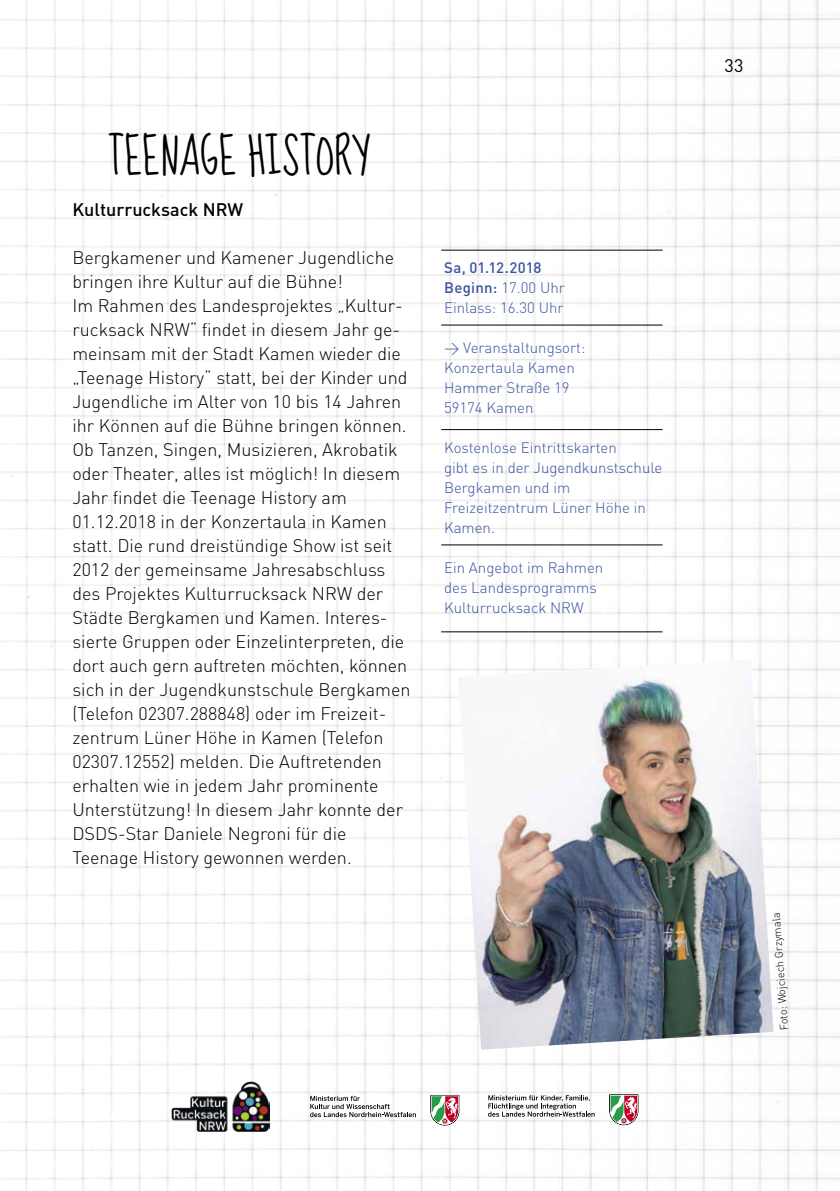
<style>
.page{position:relative;width:840px;height:1191px;background:#fff}
.page>*{position:absolute;margin:0;border:0;box-sizing:border-box;transform-origin:0 0}
.t1{font:40px "Sue Ellen Francisco";color:#000}
.t2{font:300 18px/24px "DIN";color:#000}
.t3{font:500 18px "DIN";color:#000}
.t4{font:18px "DIN";color:#000}
.t5{font:300 15px/20px "DIN";color:#3b539e}
.t6{font:300 11px "DIN";color:#000}
.s1{font-weight:500}
</style>
<div class="page">
<img style="left:0;top:0;width:839px;height:1191px">
<img style="left:458px;top:659px;width:315px;height:390px">
<hr style="left:441px;top:250px;width:221px;height:1px;background:#000">
<hr style="left:441px;top:324px;width:221px;height:1px;background:#000">
<hr style="left:441px;top:429px;width:221px;height:1px;background:#000">
<hr style="left:441px;top:544px;width:221px;height:1px;background:#000">
<hr style="left:441px;top:631px;width:221px;height:1px;background:#000">
<img style="left:172px;top:1081px;width:98px;height:51px">
<svg style="left:430px;top:1095px;width:29px;height:30px"></svg>
<svg style="left:310px;top:1095px;width:105px;height:22px"></svg>
<svg style="left:609px;top:1094px;width:29px;height:31px"></svg>
<svg style="left:488px;top:1095px;width:106px;height:21px"></svg>
<h1 class="t1" style="left:108px;top:137px;width:263px">TEENAGE HISTORY</h1>
<p class="t3" style="left:72px;top:198px;width:172px">Kulturrucksack NRW</p>
<p class="t2" style="left:72px;top:245px;width:339px">Bergkamener und Kamener Jugendliche bringen ihre Kultur auf die Bühne!<br>Im Rahmen des Landesprojektes „Kultur&shy;rucksack NRW“ findet in diesem Jahr ge&shy;meinsam mit der Stadt Kamen wieder die „Teenage History“ statt, bei der Kinder und Jugendliche im Alter von 10 bis 14 Jahren ihr Können auf die Bühne bringen können.<br>Ob Tanzen, Singen, Musizieren, Akrobatik oder Theater, alles ist möglich! In diesem Jahr findet die Teenage History am 01.12.2018 in der Konzertaula in Kamen statt. Die rund dreistündige Show ist seit 2012 der gemeinsame Jahresabschluss des Projektes Kulturrucksack NRW der Städte Bergkamen und Kamen. Interes&shy;sierte Gruppen oder Einzelinterpreten, die dort auch gern auftreten möchten, können sich in der Jugendkunstschule Bergkamen (Telefon 02307.288848) oder im Freizeit&shy;zentrum Lüner Höhe in Kamen (Telefon 02307.12552) melden. Die Auftretenden erhalten wie in jedem Jahr prominente Unterstützung! In diesem Jahr konnte der DSDS-Star Daniele Negroni für die Teenage History gewonnen werden.</p>
<p class="t5" style="left:444px;top:257px;width:122px"><span class="s1">Sa, 01.12.2018<br>Beginn:</span> 17.00 Uhr<br>Einlass: 16.30 Uhr</p>
<p class="t5" style="left:444px;top:337px;width:143px">&gt; Veranstaltungsort:<br>Konzertaula Kamen<br>Hammer Straße 19<br>59174 Kamen</p>
<p class="t5" style="left:444px;top:437px;width:219px">Kostenlose Eintrittskarten<br>gibt es in der Jugendkunstschule<br>Bergkamen und im<br>Freizeitzentrum Lüner Höhe in<br>Kamen.</p>
<p class="t5" style="left:444px;top:557px;width:161px">Ein Angebot im Rahmen des Landesprogramms<br>Kulturrucksack NRW</p>
<p class="t4" style="left:724px;top:54px;width:20px">33</p>
<p class="t6" style="left:777px;top:1031px;width:120px;rotate:-94deg">Foto: Wojciech Grzymala</p>
</div>
